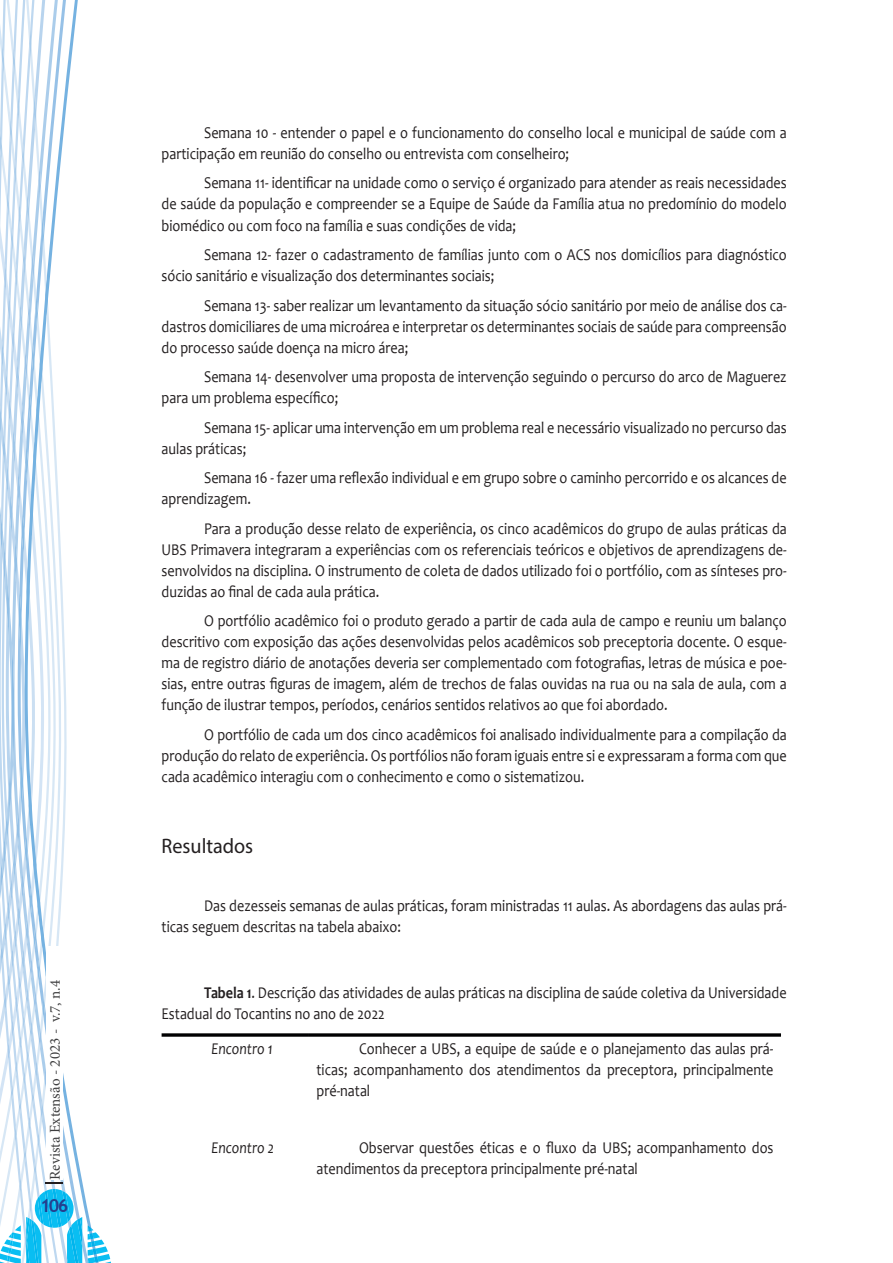
<style>
.page{position:relative;width:893px;height:1263px;background:#fff}
.page>*{position:absolute;margin:0;border:0;box-sizing:border-box;transform-origin:0 0}
.t1{font:21px "Myriad Pro";color:#231f20;scale:.96 1}
.t2{font:700 18px "Trebuchet MS";color:#253f8e}
.t3{font:16.5px/21px "Candara";color:#231f20;scale:.86 1}
.t4{font:italic 16.5px "Candara";color:#231f20;scale:.86 1}
.t5{font:15px "Minion Pro";color:#3e3e3f}
.s1{font-weight:700}
</style>
<div class="page">
<svg style="left:0;top:0;width:82px;height:1263px"></svg>
<svg style="left:88px;top:1225px;width:23px;height:38px"></svg>
<svg style="left:162px;top:1033px;width:147px;height:4px"></svg>
<svg style="left:309px;top:1033px;width:472px;height:4px;background:#272728"></svg>
<p class="t5" style="left:45px;top:1180px;width:201px;rotate:-90deg">Revista Extensão - 2023 - v.7, n.4</p>
<p class="t2" style="left:40px;top:1194px;width:30px">106</p>
<p class="t3" style="left:162px;top:122px;width:728px;text-indent:43px">Semana 10 - entender o papel e o funcionamento do conselho local e municipal de saúde com a participação em reunião do conselho ou entrevista com conselheiro;</p>
<p class="t3" style="left:162px;top:172px;width:728px;text-align:justify;text-indent:43px">Semana 11- identificar na unidade como o serviço é organizado para atender as reais necessidades de saúde da população e compreender se a Equipe de Saúde da Família atua no predomínio do modelo biomédico ou com foco na família e suas condições de vida;</p>
<p class="t3" style="left:162px;top:244px;width:728px;text-indent:43px">Semana 12- fazer o cadastramento de famílias junto com o ACS nos domicílios para diagnóstico sócio sanitário e visualização dos determinantes sociais;</p>
<p class="t3" style="left:162px;top:294px;width:728px;text-align:justify;text-indent:43px">Semana 13- saber realizar um levantamento da situação sócio sanitário por meio de análise dos ca&shy;dastros domiciliares de uma microárea e interpretar os determinantes sociais de saúde para compreensão do processo saúde doença na micro área;</p>
<p class="t3" style="left:162px;top:366px;width:728px;text-indent:43px">Semana 14- desenvolver uma proposta de intervenção seguindo o percurso do arco de Maguerez para um problema específico;</p>
<p class="t3" style="left:162px;top:416px;width:728px;text-indent:43px">Semana 15- aplicar uma intervenção em um problema real e necessário visualizado no percurso das aulas práticas;</p>
<p class="t3" style="left:162px;top:467px;width:728px;text-indent:43px">Semana 16 - fazer uma reflexão individual e em grupo sobre o caminho percorrido e os alcances de aprendizagem.</p>
<p class="t3" style="left:162px;top:517px;width:728px;text-align:justify;text-indent:43px">Para a produção desse relato de experiência, os cinco acadêmicos do grupo de aulas práticas da UBS Primavera integraram a experiências com os referenciais teóricos e objetivos de aprendizagens de&shy;senvolvidos na disciplina. O instrumento de coleta de dados utilizado foi o portfólio, com as sínteses pro&shy;duzidas ao final de cada aula prática.</p>
<p class="t3" style="left:162px;top:610px;width:728px;text-align:justify;text-indent:43px">O portfólio acadêmico foi o produto gerado a partir de cada aula de campo e reuniu um balanço descritivo com exposição das ações desenvolvidas pelos acadêmicos sob preceptoria docente. O esque&shy;ma de registro diário de anotações deveria ser complementado com fotografias, letras de música e poe&shy;sias, entre outras figuras de imagem, além de trechos de falas ouvidas na rua ou na sala de aula, com a função de ilustrar tempos, períodos, cenários sentidos relativos ao que foi abordado.</p>
<p class="t3" style="left:162px;top:724px;width:728px;text-align:justify;text-indent:43px">O portfólio de cada um dos cinco acadêmicos foi analisado individualmente para a compilação da produção do relato de experiência. Os portfólios não foram iguais entre si e expressaram a forma com que cada acadêmico interagiu com o conhecimento e como o sistematizou.</p>
<p class="t1" style="left:162px;top:833px;width:97px">Resultados</p>
<p class="t3" style="left:162px;top:895px;width:728px;text-indent:43px">Das dezesseis semanas de aulas práticas, foram ministradas 11 aulas. As abordagens das aulas prá&shy;ticas seguem descritas na tabela abaixo:</p>
<p class="t3" style="left:162px;top:982px;width:728px;text-indent:43px"><span class="s1">Tabela 1</span>. Descrição das atividades de aulas práticas na disciplina de saúde coletiva da Universidade<br>Estadual do Tocantins no ano de 2022</p>
<p class="t4" style="left:212px;top:1039px;width:72px">Encontro 1</p>
<p class="t3" style="left:316px;top:1038px;width:533px;text-align:justify;text-indent:43px">Conhecer a UBS, a equipe de saúde e o planejamento das aulas prá&shy;ticas; acompanhamento dos atendimentos da preceptora, principalmente pré-natal</p>
<p class="t4" style="left:212px;top:1137px;width:74px">Encontro 2</p>
<p class="t3" style="left:316px;top:1137px;width:533px;text-indent:43px">Observar questões éticas e o fluxo da UBS; acompanhamento dos atendimentos da preceptora principalmente pré-natal</p>
</div>
